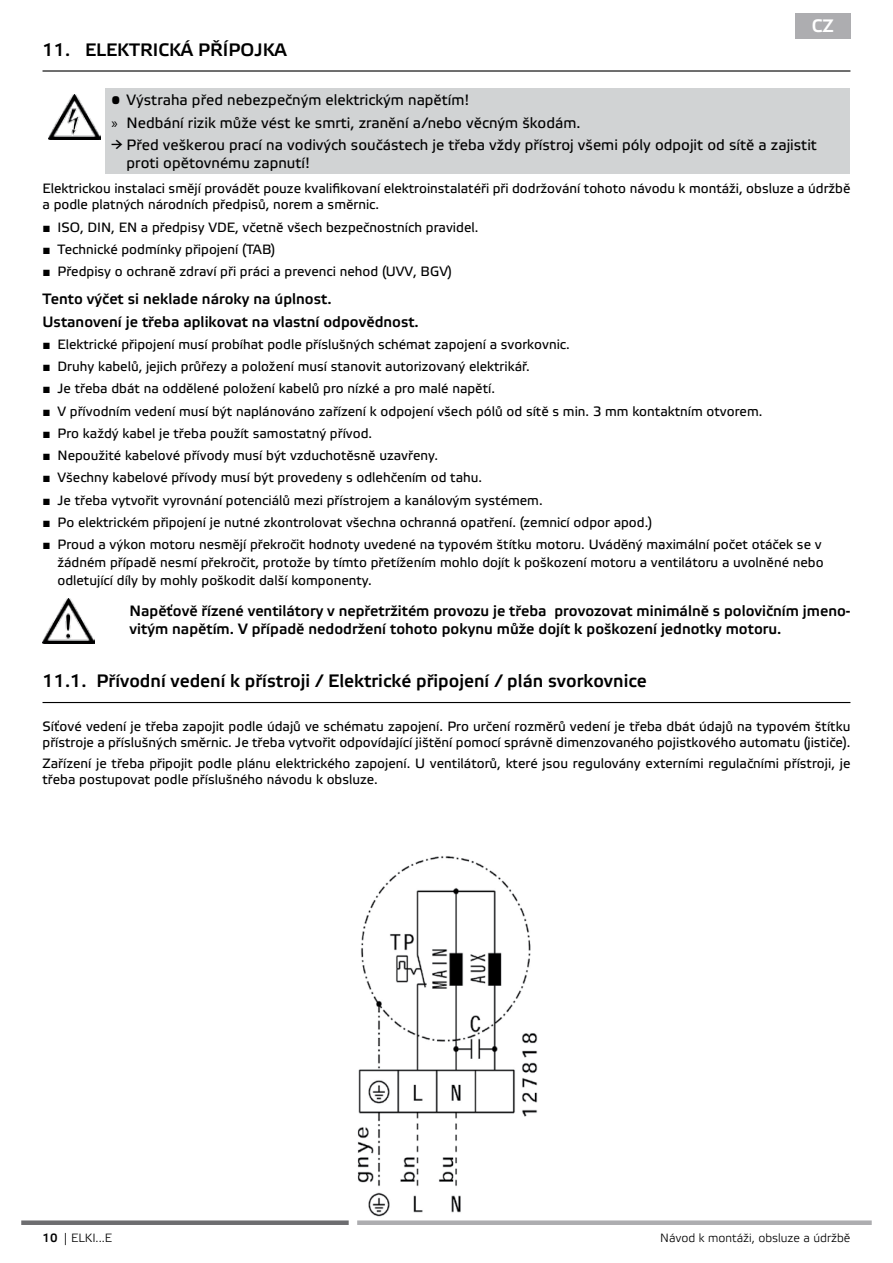
<style>
.page{position:relative;width:893px;height:1263px;background:#fff}
.page>*{position:absolute;margin:0;border:0;box-sizing:border-box;transform-origin:0 0}
.t1{font:500 18px "Etelka";color:#000}
.t2{font:500 18px "Etelka";color:#fff}
.t3{font:500 15px/22.2px "Etelka";color:#000}
.t4{font:15px/22.2px "Etelka Text";color:#000}
.t5{font:13.5px/16.5px "Etelka Text";color:#000}
.t6{font:300 12px "Etelka";color:#000}
.s1{font-family:"Myriad Pro"}
.s2{font-family:"Arial"}
.s3{font-weight:500}
</style>
<div class="page">
<div style="left:357px;top:1220px;width:515px;height:5px;background:#adadb0"></div>
<div style="left:21px;top:1220px;width:328px;height:5px;background:#6d6d70"></div>
<img style="left:357px;top:856px;width:181px;height:361px">
<div style="left:795px;top:13px;width:55px;height:25px;background:#adadb0"></div>
<div style="left:106px;top:89px;width:744px;height:85px;background:#d1d3d4"></div>
<img style="left:49px;top:95px;width:51px;height:45px">
<hr style="left:43px;top:702px;width:807px;height:1px;background:#000">
<img style="left:43px;top:598px;width:51px;height:45px">
<hr style="left:43px;top:70px;width:807px;height:2px;background:#000">
<h1 class="t1" style="left:43px;top:39px;width:246px">11. ELEKTRICKÁ PŘÍPOJKA</h1>
<h1 class="t2" style="left:812px;top:16px;width:23px">CZ</h1>
<p class="t4" style="left:112px;top:90px;width:470px">• Výstraha před nebezpečným elektrickým napětím!<br><span class="s1">»</span> Nedbání rizik může vést ke smrti, zranění a/nebo věcným škodám.</p>
<p class="t4" style="left:127px;top:136px;width:692px;line-height:18px;text-indent:-15px">→ Před veškerou prací na vodivých součástech je třeba vždy přístroj všemi póly odpojit od sítě a zajistit proti opětovnému zapnutí!</p>
<p class="t5" style="left:43px;top:181px;width:809px">Elektrickou instalaci smějí provádět pouze kvalifikovaní elektroinstalatéři při dodržování tohoto návodu k montáži, obsluze a údržbě a podle platných národních předpisů, norem a směrnic.</p>
<p class="t5" style="left:43px;top:219px;width:437px"><span class="s2">■</span> ISO, DIN, EN a předpisy VDE, včetně všech bezpečnostních pravidel.</p>
<p class="t5" style="left:43px;top:242px;width:234px"><span class="s2">■</span> Technické podmínky připojení (TAB)</p>
<p class="t5" style="left:43px;top:264px;width:411px"><span class="s2">■</span> Předpisy o ochraně zdraví při práci a prevenci nehod (UVV, BGV)</p>
<p class="t3" style="left:43px;top:289px;width:378px">Tento výčet si neklade nároky na úplnost.<br>Ustanovení je třeba aplikovat na vlastní odpovědnost.</p>
<p class="t5" style="left:43px;top:337px;width:529px"><span class="s2">■</span> Elektrické připojení musí probíhat podle příslušných schémat zapojení a svorkovnic.</p>
<p class="t5" style="left:43px;top:359px;width:489px"><span class="s2">■</span> Druhy kabelů, jejich průřezy a položení musí stanovit autorizovaný elektrikář.</p>
<p class="t5" style="left:43px;top:381px;width:454px"><span class="s2">■</span> Je třeba dbát na oddělené položení kabelů pro nízké a pro malé napětí.</p>
<p class="t5" style="left:43px;top:403px;width:721px"><span class="s2">■</span> V přívodním vedení musí být naplánováno zařízení k odpojení všech pólů od sítě s min. 3 mm kontaktním otvorem.</p>
<p class="t5" style="left:43px;top:426px;width:331px"><span class="s2">■</span> Pro každý kabel je třeba použít samostatný přívod.</p>
<p class="t5" style="left:43px;top:448px;width:397px"><span class="s2">■</span> Nepoužité kabelové přívody musí být vzduchotěsně uzavřeny.</p>
<p class="t5" style="left:43px;top:470px;width:441px"><span class="s2">■</span> Všechny kabelové přívody musí být provedeny s odlehčením od tahu.</p>
<p class="t5" style="left:43px;top:492px;width:502px"><span class="s2">■</span> Je třeba vytvořit vyrovnání potenciálů mezi přístrojem a kanálovým systémem.</p>
<p class="t5" style="left:43px;top:515px;width:611px"><span class="s2">■</span> Po elektrickém připojení je nutné zkontrolovat všechna ochranná opatření. (zemnicí odpor apod.)</p>
<p class="t5" style="left:58px;top:536px;width:768px;line-height:18px;text-indent:-15px"><span class="s2">■</span> Proud a výkon motoru nesmějí překročit hodnoty uvedené na typovém štítku motoru. Uváděný maximální počet otáček se v žádném případě nesmí překročit, protože by tímto přetížením mohlo dojít k poškození motoru a ventilátoru a uvolněné nebo odletující díly by mohly poškodit další komponenty.</p>
<p class="t3" style="left:130px;top:602px;width:722px;line-height:18px">Napěťově řízené ventilátory v nepřetržitém provozu je třeba provozovat minimálně s polovičním jmeno&shy;vitým napětím. V případě nedodržení tohoto pokynu může dojít k poškození jednotky motoru.</p>
<h1 class="t1" style="left:43px;top:670px;width:606px">11.1. Přívodní vedení k přístroji / Elektrické připojení / plán svorkovnice</h1>
<p class="t5" style="left:43px;top:718px;width:809px">Síťové vedení je třeba zapojit podle údajů ve schématu zapojení. Pro určení rozměrů vedení je třeba dbát údajů na typovém štítku přístroje a příslušných směrnic. Je třeba vytvořit odpovídající jištění pomocí správně dimenzovaného pojistkového automatu (jističe).</p>
<p class="t5" style="left:43px;top:755px;width:809px">Zařízení je třeba připojit podle plánu elektrického zapojení. U ventilátorů, které jsou regulovány externími regulačními přístroji, je třeba postupovat podle příslušného návodu k obsluze.</p>
<p class="t6" style="left:43px;top:1231px;width:71px"><span class="s3">10</span> | ELKI...E</p>
<p class="t6" style="left:660px;top:1231px;width:192px">Návod k montáži, obsluze a údržbě</p>
</div>
